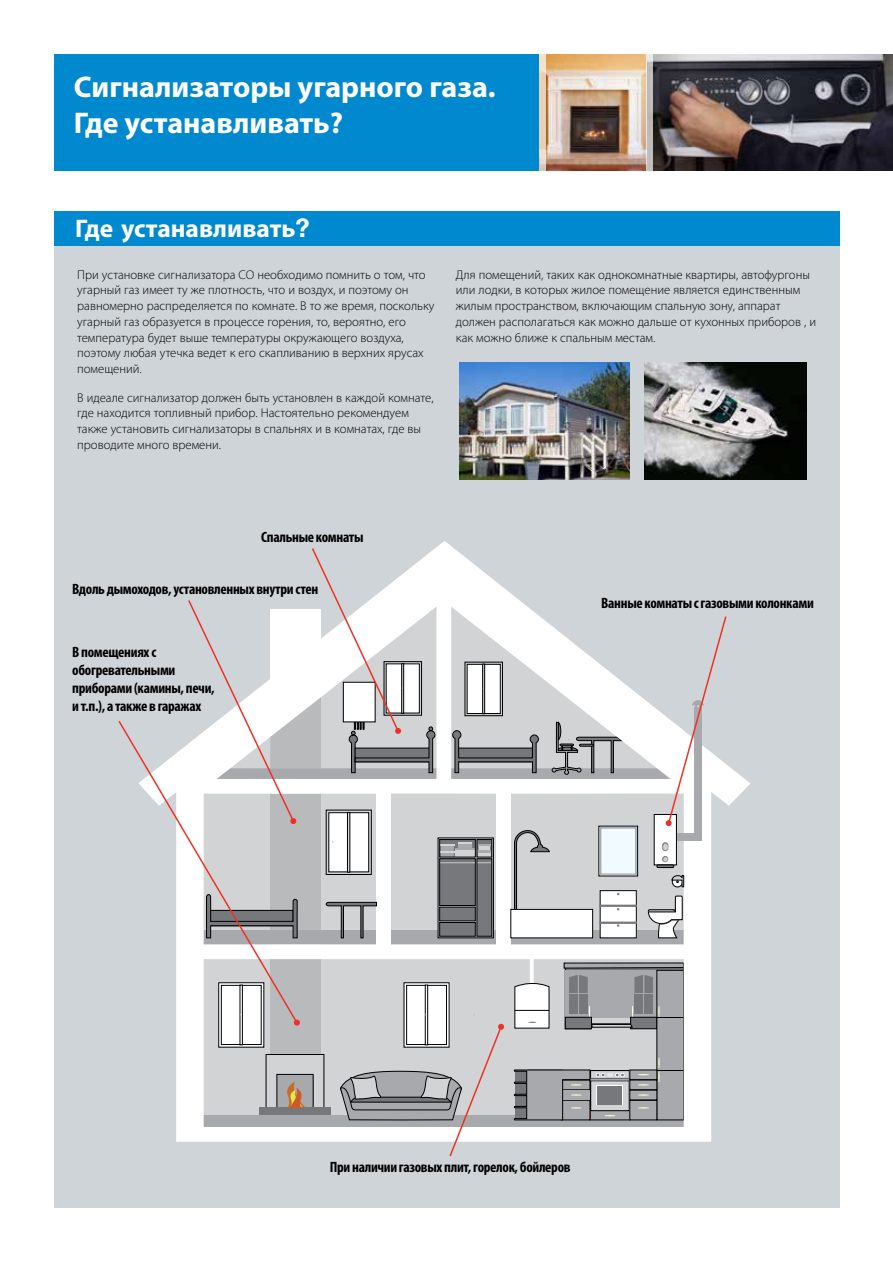
<style>
.page{position:relative;width:893px;height:1263px;background:#fff}
.page>*{position:absolute;margin:0;border:0;box-sizing:border-box;transform-origin:0 0}
.t1{font:700 30px/36px "Myriad Pro";color:#fff}
.t2{font:700 25.5px "Myriad Pro";color:#fff}
.t3{font:700 condensed 15px/18px "Myriad Pro";letter-spacing:-.02em;color:#000}
.t4{font:300 12.75px/15.8px "Myriad Pro";color:#000}
.s1{font-family:"Helvetica Neue LT"}
</style>
<div class="page">
<div style="left:54px;top:54px;width:839px;height:116px;background:#0089cf"></div>
<img style="left:546px;top:54px;width:347px;height:116px">
<svg style="left:540px;top:54px;width:6px;height:117px"></svg>
<svg style="left:646px;top:54px;width:6px;height:117px"></svg>
<div style="left:55px;top:213px;width:785px;height:995px;background:#cfd4d8"></div>
<div style="left:54px;top:212px;width:786px;height:34px;background:#0089cf"></div>
<svg style="left:176px;top:939px;width:535px;height:203px"></svg>
<div style="left:377px;top:790px;width:14px;height:161px;background:#fff"></div>
<div style="left:496px;top:790px;width:15px;height:161px;background:#fff"></div>
<svg style="left:514px;top:1069px;width:111px;height:51px"></svg>
<div style="left:407px;top:985px;width:39px;height:59px;background:#fff"></div>
<div style="left:406px;top:985px;width:41px;height:60px;border:1px solid #000"></div>
<div style="left:425px;top:985px;width:3px;height:60px;border:1px solid #000"></div>
<div style="left:266px;top:1054px;width:58px;height:55px;background:#d1d3d4"></div>
<div style="left:266px;top:1054px;width:58px;height:55px;border:1px solid #000"></div>
<div style="left:277px;top:1074px;width:36px;height:35px;background:#a7a9ac"></div>
<div style="left:277px;top:1074px;width:36px;height:35px;border:1px solid #000"></div>
<div style="left:259px;top:1107px;width:72px;height:8px;background:#77787b"></div>
<svg style="left:287px;top:1082px;width:19px;height:26px"></svg>
<svg style="left:530px;top:954px;width:4px;height:35px"></svg>
<svg style="left:514px;top:979px;width:36px;height:50px"></svg>
<svg style="left:188px;top:547px;width:540px;height:392px"></svg>
<div style="left:665px;top:820px;width:7px;height:6px;background:#ee3124;border-radius:3px"></div>
<svg style="left:118px;top:719px;width:181px;height:306px"></svg>
<svg style="left:294px;top:1019px;width:6px;height:6px"></svg>
<svg style="left:340px;top:1024px;width:164px;height:133px"></svg>
<img style="left:460px;top:362px;width:169px;height:117px">
<img style="left:645px;top:362px;width:162px;height:117px">
<h1 class="t1" style="left:74px;top:67px;width:423px">Сигнализаторы угарного газа.<br>Где устанавливать?</h1>
<h2 class="t2" style="left:75px;top:212px;width:236px">Где устанавливать<span class="s1">?</span></h2>
<p class="t4" style="left:77px;top:266px;width:359px">При установке сигнализатора СО необходимо помнить о том, что угарный газ имеет ту же плотность, что и воздух, и поэтому он равномерно распределяется по комнате. В то же время, поскольку угарный газ образуется в процессе горения, то, вероятно, его температура будет выше температуры окружающего воздуха, поэтому любая утечка ведет к его скапливанию в верхних ярусах помещений.</p>
<p class="t4" style="left:77px;top:389px;width:358px">В идеале сигнализатор должен быть установлен в каждой комнате, где находится топливный прибор. Настоятельно рекомендуем также установить сигнализаторы в спальнях и в комнатах, где вы проводите много времени.</p>
<p class="t4" style="left:456px;top:266px;width:362px">Для помещений, таких как однокомнатные квартиры, автофургоны или лодки, в которых жилое помещение является единственным жилым пространством, включающим спальную зону, аппарат должен располагаться как можно дальше от кухонных приборов , и как можно ближе к спальным местам.</p>
<p class="t3" style="left:261px;top:528px;width:104px">Спальные комнаты</p>
<p class="t3" style="left:72px;top:580px;width:248px">Вдоль дымоходов, установленных внутри стен</p>
<p class="t3" style="left:72px;top:642px;width:144px">В помещениях с обогревательными приборами (камины, печи, и т.п.), а также в гаражах</p>
<p class="t3" style="left:601px;top:593px;width:214px">Ванные комнаты с газовыми колонками</p>
<p class="t3" style="left:330px;top:1158px;width:242px">При наличии газовых плит, горелок, бойлеров</p>
</div>
